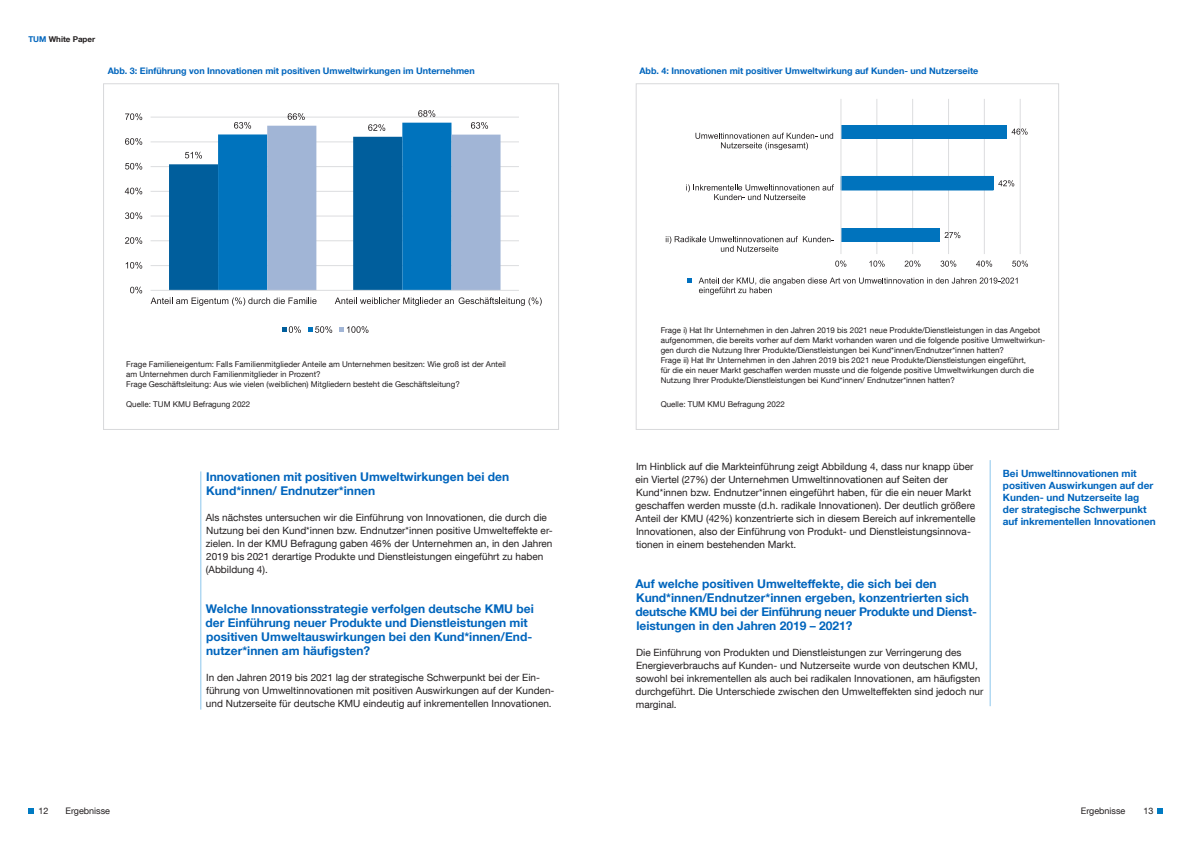
<style>
.page{position:relative;width:1191px;height:842px;background:#fff}
.page>*{position:absolute;margin:0;border:0;box-sizing:border-box;transform-origin:0 0}
.t1{font:700 12px/14px "TUM Neue Helvetica";color:#0065bd}
.t2{font:10px/13px "TUM Neue Helvetica";color:#231f20}
.t3{font:700 10px/12px "TUM Neue Helvetica";color:#0065bd}
.t4{font:700 9px "TUM Neue Helvetica";color:#0065bd}
.t5{font:9px "TUM Neue Helvetica";color:#231f20}
.t6{font:8px/10px "TUM Neue Helvetica";color:#231f20}
.t7{font:700 8px "TUM Neue Helvetica";color:#231f20}
.s1{color:#0065bd}
</style>
<div class="page">
<svg style="left:1157px;top:808px;width:5px;height:6px"></svg>
<svg style="left:28px;top:808px;width:6px;height:6px"></svg>
<hr style="left:989px;top:460px;width:1px;height:246px;background:#8cc6ec">
<hr style="left:200px;top:471px;width:1px;height:239px;background:#8cc6ec">
<div style="left:103px;top:84px;width:455px;height:345px;border:1px solid #d8d9db"></div>
<div style="left:636px;top:84px;width:422px;height:345px;border:1px solid #d8d9db"></div>
<hr style="left:151px;top:117px;width:368px;height:1px;background:#dcdddf">
<hr style="left:151px;top:141px;width:368px;height:1px;background:#dcdddf">
<hr style="left:151px;top:166px;width:368px;height:1px;background:#dcdddf">
<hr style="left:151px;top:191px;width:368px;height:1px;background:#dcdddf">
<hr style="left:151px;top:216px;width:368px;height:1px;background:#dcdddf">
<hr style="left:151px;top:240px;width:368px;height:1px;background:#dcdddf">
<hr style="left:151px;top:265px;width:368px;height:1px;background:#dcdddf">
<hr style="left:151px;top:290px;width:368px;height:1px;background:#dcdddf">
<svg style="left:169px;top:110px;width:331px;height:180px"></svg>
<svg style="left:130px;top:287px;width:12px;height:6px"></svg>
<svg style="left:126px;top:262px;width:16px;height:7px"></svg>
<svg style="left:125px;top:237px;width:17px;height:7px"></svg>
<svg style="left:125px;top:212px;width:17px;height:7px"></svg>
<svg style="left:125px;top:188px;width:17px;height:6px"></svg>
<svg style="left:125px;top:163px;width:17px;height:7px"></svg>
<svg style="left:125px;top:138px;width:17px;height:7px"></svg>
<svg style="left:125px;top:113px;width:17px;height:7px"></svg>
<svg style="left:151px;top:297px;width:165px;height:9px"></svg>
<svg style="left:335px;top:297px;width:207px;height:9px"></svg>
<svg style="left:282px;top:326px;width:19px;height:7px"></svg>
<svg style="left:308px;top:326px;width:24px;height:7px"></svg>
<svg style="left:339px;top:326px;width:29px;height:7px"></svg>
<hr style="left:1020px;top:99px;width:1px;height:155px;background:#dcdddf">
<hr style="left:984px;top:99px;width:1px;height:155px;background:#dcdddf">
<hr style="left:948px;top:99px;width:1px;height:155px;background:#dcdddf">
<hr style="left:912px;top:99px;width:1px;height:155px;background:#dcdddf">
<hr style="left:876px;top:99px;width:1px;height:155px;background:#dcdddf">
<div style="left:841px;top:228px;width:98px;height:14px;background:#0073bd"></div>
<div style="left:841px;top:176px;width:152px;height:14px;background:#0073bd"></div>
<div style="left:841px;top:125px;width:165px;height:13px;background:#0073bd"></div>
<hr style="left:840px;top:99px;width:1px;height:155px;background:#dcdddf">
<svg style="left:944px;top:232px;width:16px;height:6px"></svg>
<svg style="left:998px;top:180px;width:16px;height:6px"></svg>
<svg style="left:1011px;top:128px;width:16px;height:7px"></svg>
<svg style="left:835px;top:260px;width:11px;height:7px"></svg>
<svg style="left:869px;top:260px;width:15px;height:7px"></svg>
<svg style="left:904px;top:260px;width:16px;height:7px"></svg>
<svg style="left:940px;top:260px;width:16px;height:7px"></svg>
<svg style="left:976px;top:260px;width:16px;height:7px"></svg>
<svg style="left:1012px;top:260px;width:16px;height:7px"></svg>
<svg style="left:666px;top:236px;width:167px;height:16px"></svg>
<svg style="left:686px;top:184px;width:148px;height:16px"></svg>
<svg style="left:695px;top:133px;width:138px;height:17px"></svg>
<svg style="left:687px;top:279px;width:4px;height:4px"></svg>
<svg style="left:698px;top:278px;width:319px;height:17px"></svg>
<p class="t7" style="left:28px;top:34px;width:68px"><span class="s1">TUM</span> White Paper</p>
<p class="t4" style="left:108px;top:66px;width:368px">Abb. 3: Einführung von Innovationen mit positiven Umweltwirkungen im Unternehmen</p>
<p class="t4" style="left:639px;top:65px;width:340px">Abb. 4: Innovationen mit positiver Umweltwirkung auf Kunden- und Nutzerseite</p>
<p class="t6" style="left:126px;top:359px;width:381px">Frage Familieneigentum: Falls Familienmitglieder Anteile am Unternehmen besitzen: Wie groß ist der Anteil am Unternehmen durch Familienmitglieder in Prozent?<br>Frage Geschäftsleitung: Aus wie vielen (weiblichen) Mitgliedern besteht die Geschäftsleitung?</p>
<p class="t6" style="left:126px;top:399px;width:126px">Quelle: TUM KMU Befragung 2022</p>
<p class="t1" style="left:206px;top:470px;width:305px">Innovationen mit positiven Umweltwirkungen bei den<br>Kund*innen/ Endnutzer*innen</p>
<p class="t2" style="left:206px;top:511px;width:348px">Als nächstes untersuchen wir die Einführung von Innovationen, die durch die Nutzung bei den Kund*innen bzw. Endnutzer*innen positive Umwelteffekte er&shy;zielen. In der KMU Befragung gaben 46% der Unternehmen an, in den Jahren 2019 bis 2021 derartige Produkte und Dienstleistungen eingeführt zu haben (Abbildung 4).</p>
<p class="t1" style="left:206px;top:602px;width:330px">Welche Innovationsstrategie verfolgen deutsche KMU bei der Einführung neuer Produkte und Dienstleistungen mit positiven Umweltauswirkungen bei den Kund*innen/End&shy;nutzer*innen am häufigsten?</p>
<p class="t2" style="left:206px;top:671px;width:350px">In den Jahren 2019 bis 2021 lag der strategische Schwerpunkt bei der Ein&shy;führung von Umweltinnovationen mit positiven Auswirkungen auf der Kunden&shy;und Nutzerseite für deutsche KMU eindeutig auf inkrementellen Innovationen.</p>
<p class="t6" style="left:660px;top:325px;width:386px">Frage i) Hat Ihr Unternehmen in den Jahren 2019 bis 2021 neue Produkte/Dienstleistungen in das Angebot aufgenommen, die bereits vorher auf dem Markt vorhanden waren und die folgende positive Umweltwirkun&shy;gen durch die Nutzung Ihrer Produkte/Dienstleistungen bei Kund*innen/Endnutzer*innen hatten?<br>Frage ii) Hat Ihr Unternehmen in den Jahren 2019 bis 2021 neue Produkte/Dienstleistungen eingeführt,<br>für die ein neuer Markt geschaffen werden musste und die folgende positive Umweltwirkungen durch die Nutzung Ihrer Produkte/Dienstleistungen bei Kund*innen/ Endnutzer*innen hatten?</p>
<p class="t6" style="left:660px;top:399px;width:126px">Quelle: TUM KMU Befragung 2022</p>
<p class="t2" style="left:635px;top:460px;width:341px">Im Hinblick auf die Markteinführung zeigt Abbildung 4, dass nur knapp über ein Viertel (27%) der Unternehmen Umweltinnovationen auf Seiten der Kund*innen bzw. Endnutzer*innen eingeführt haben, für die ein neuer Markt geschaffen werden musste (d.h. radikale Innovationen). Der deutlich größere Anteil der KMU (42%) konzentrierte sich in diesem Bereich auf inkrementelle Innovationen, also der Einführung von Produkt- und Dienstleistungsinnova&shy;tionen in einem bestehenden Markt.</p>
<p class="t1" style="left:635px;top:577px;width:343px">Auf welche positiven Umwelteffekte, die sich bei den Kund*innen/Endnutzer*innen ergeben, konzentrierten sich deutsche KMU bei der Einführung neuer Produkte und Dienst&shy;leistungen in den Jahren 2019 – 2021?</p>
<p class="t2" style="left:635px;top:646px;width:349px">Die Einführung von Produkten und Dienstleistungen zur Verringerung des Energieverbrauchs auf Kunden- und Nutzerseite wurde von deutschen KMU, sowohl bei inkrementellen als auch bei radikalen Innovationen, am häufigsten durchgeführt. Die Unterschiede zwischen den Umwelteffekten sind jedoch nur marginal.</p>
<p class="t3" style="left:1003px;top:468px;width:154px">Bei Umweltinnovationen mit positiven Auswirkungen auf der<br>Kunden- und Nutzerseite lag der strategische Schwerpunkt auf inkrementellen Innovationen</p>
<p class="t5" style="left:38px;top:805px;width:12px">12</p>
<p class="t5" style="left:1081px;top:805px;width:46px">Ergebnisse</p>
<p class="t5" style="left:1143px;top:805px;width:12px">13</p>
<p class="t5" style="left:66px;top:805px;width:46px">Ergebnisse</p>
</div>
